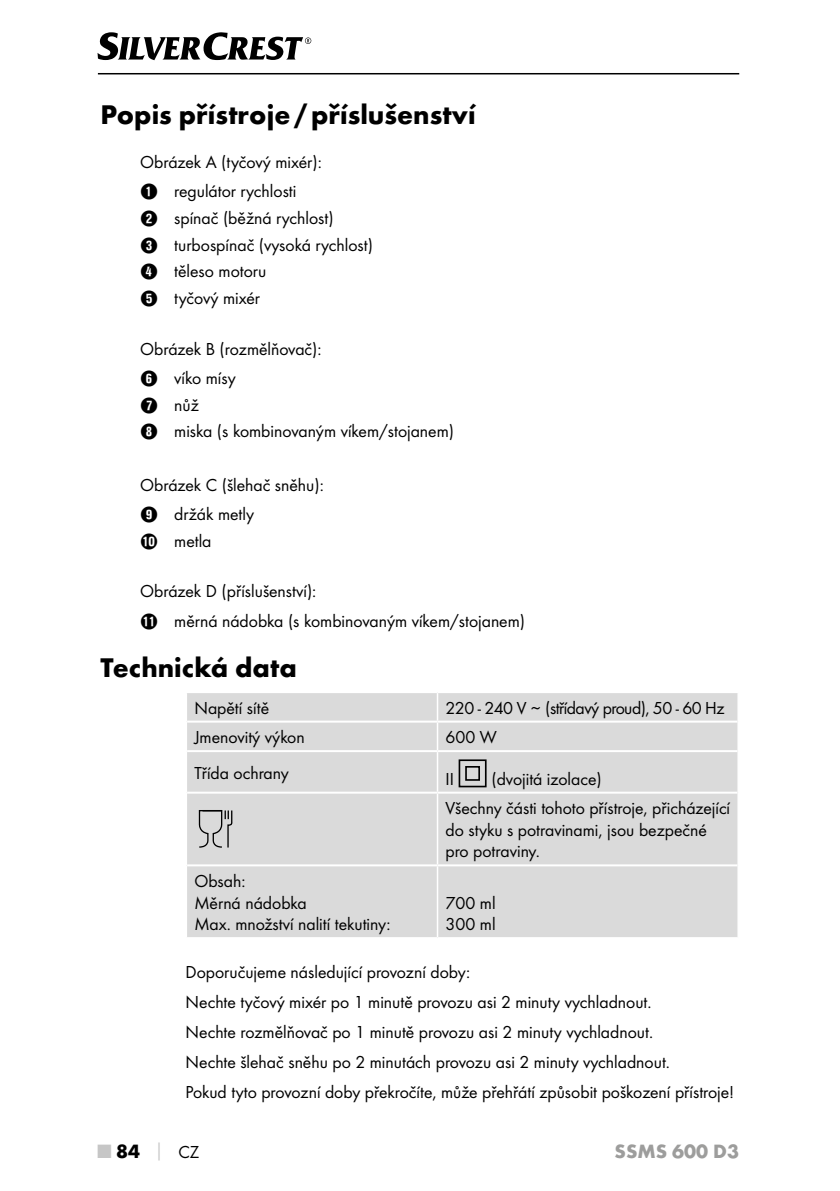
<style>
.page{position:relative;width:840px;height:1191px;background:#fff}
.page>*{position:absolute;margin:0;border:0;box-sizing:border-box;transform-origin:0 0}
.t1{font:700 28px "Futura";color:#000}
.t2{font:700 20px "Futura";color:#9d9d9c}
.t3{font:700 20px "Futura";color:#000}
.t4{font:18px/29.6px "Futura Boo";color:#000}
.t5{font:18px "Futura Boo";letter-spacing:-.03em;color:#000}
.s1{font-family:"Hako PI Nummern"}
.s2{color:#c6c6c6}
.s3{font-size:18px;color:#c6c6c6}
.s4{font-family:"Futura Boo";font-weight:400;font-size:18px}
</style>
<div class="page">
<hr style="left:98px;top:73px;width:640px;height:1px;background:#000">
<svg style="left:97px;top:32px;width:214px;height:28px"></svg>
<div style="left:187px;top:693px;width:550px;height:244px;background:#dadada"></div>
<hr style="left:187px;top:720px;width:250px;height:2px;background:#fff">
<hr style="left:437px;top:720px;width:300px;height:2px;background:#fff">
<hr style="left:187px;top:750px;width:250px;height:2px;background:#fff">
<hr style="left:437px;top:750px;width:300px;height:2px;background:#fff">
<hr style="left:187px;top:791px;width:250px;height:2px;background:#fff">
<hr style="left:437px;top:791px;width:300px;height:2px;background:#fff">
<hr style="left:187px;top:864px;width:250px;height:2px;background:#fff">
<hr style="left:437px;top:864px;width:300px;height:2px;background:#fff">
<hr style="left:436px;top:693px;width:2px;height:27px;background:#fff">
<svg style="left:737px;top:693px;width:1px;height:28px"></svg>
<hr style="left:436px;top:722px;width:2px;height:28px;background:#fff">
<hr style="left:436px;top:752px;width:2px;height:39px;background:#fff">
<hr style="left:436px;top:793px;width:2px;height:71px;background:#fff">
<hr style="left:436px;top:866px;width:2px;height:71px;background:#fff">
<svg style="left:458px;top:759px;width:28px;height:28px"></svg>
<svg style="left:198px;top:809px;width:35px;height:40px"></svg>
<h1 class="t1" style="left:100px;top:97px;width:376px">Popis přístroje/příslušenství</h1>
<p class="t4" style="left:140px;top:147px;width:183px">Obrázek A (tyčový mixér):<br><span class="s1">1</span> regulátor rychlosti</p>
<p class="t4" style="left:140px;top:205px;width:234px;line-height:26.6px"><span class="s1">2</span> spínač (běžná rychlost)<br><span class="s1">3</span> turbospínač (vysoká rychlost)<br><span class="s1">4</span> těleso motoru<br><span class="s1">5</span> tyčový mixér</p>
<p class="t4" style="left:140px;top:333px;width:183px">Obrázek B (rozmělňovač):<br><span class="s1">6</span> víko mísy</p>
<p class="t4" style="left:140px;top:391px;width:315px;line-height:26.6px"><span class="s1">7</span> nůž<br><span class="s1">8</span> miska (s kombinovaným víkem/stojanem)</p>
<p class="t4" style="left:140px;top:470px;width:185px">Obrázek C (šlehač sněhu):<br><span class="s1">9</span> držák metly</p>
<p class="t4" style="left:140px;top:526px;width:73px"><span class="s1">0</span> metla</p>
<p class="t4" style="left:140px;top:576px;width:386px">Obrázek D (příslušenství):<br><span class="s1">q</span> měrná nádobka (s kombinovaným víkem/stojanem)</p>
<h1 class="t1" style="left:100px;top:650px;width:198px">Technická data</h1>
<p class="t4" style="left:194px;top:692px;width:76px">Napětí sítě</p>
<p class="t5" style="left:445px;top:697px;width:280px">220 - 240 V ~ (střídavý proud), 50 - 60 Hz</p>
<p class="t4" style="left:194px;top:722px;width:112px">Jmenovitý výkon</p>
<p class="t4" style="left:445px;top:722px;width:53px">600 W</p>
<p class="t4" style="left:194px;top:757px;width:96px">Třída ochrany</p>
<p class="t4" style="left:445px;top:763px;width:10px">II</p>
<p class="t4" style="left:445px;top:763px;width:286px;text-indent:46px">(dvojitá izolace)<br>Všechny části tohoto přístroje, přicházející</p>
<p class="t4" style="left:445px;top:819px;width:263px;line-height:21.6px">do styku s potravinami, jsou bezpečné pro potraviny.</p>
<p class="t4" style="left:194px;top:870px;width:197px;line-height:21.6px">Obsah:<br>Měrná nádobka<br>Max. množství nalití tekutiny:</p>
<p class="t4" style="left:445px;top:891px;width:52px;line-height:21.6px">700 ml<br>300 ml</p>
<p class="t4" style="left:185px;top:956px;width:550px">Doporučujeme následující provozní doby:<br>Nechte tyčový mixér po 1 minutě provozu asi 2 minuty vychladnout.<br>Nechte rozmělňovač po 1 minutě provozu asi 2 minuty vychladnout.<br>Nechte šlehač sněhu po 2 minutách provozu asi 2 minuty vychladnout.<br>Pokud tyto provozní doby překročíte, může přehřátí způsobit poškození přístroje!</p>
<p class="t3" style="left:98px;top:1139px;width:103px"><span class="s2">■</span> 84 <span class="s3">│</span> <span class="s4">CZ</span></p>
<p class="t2" style="left:614px;top:1139px;width:126px">SSMS 600 D3</p>
</div>
